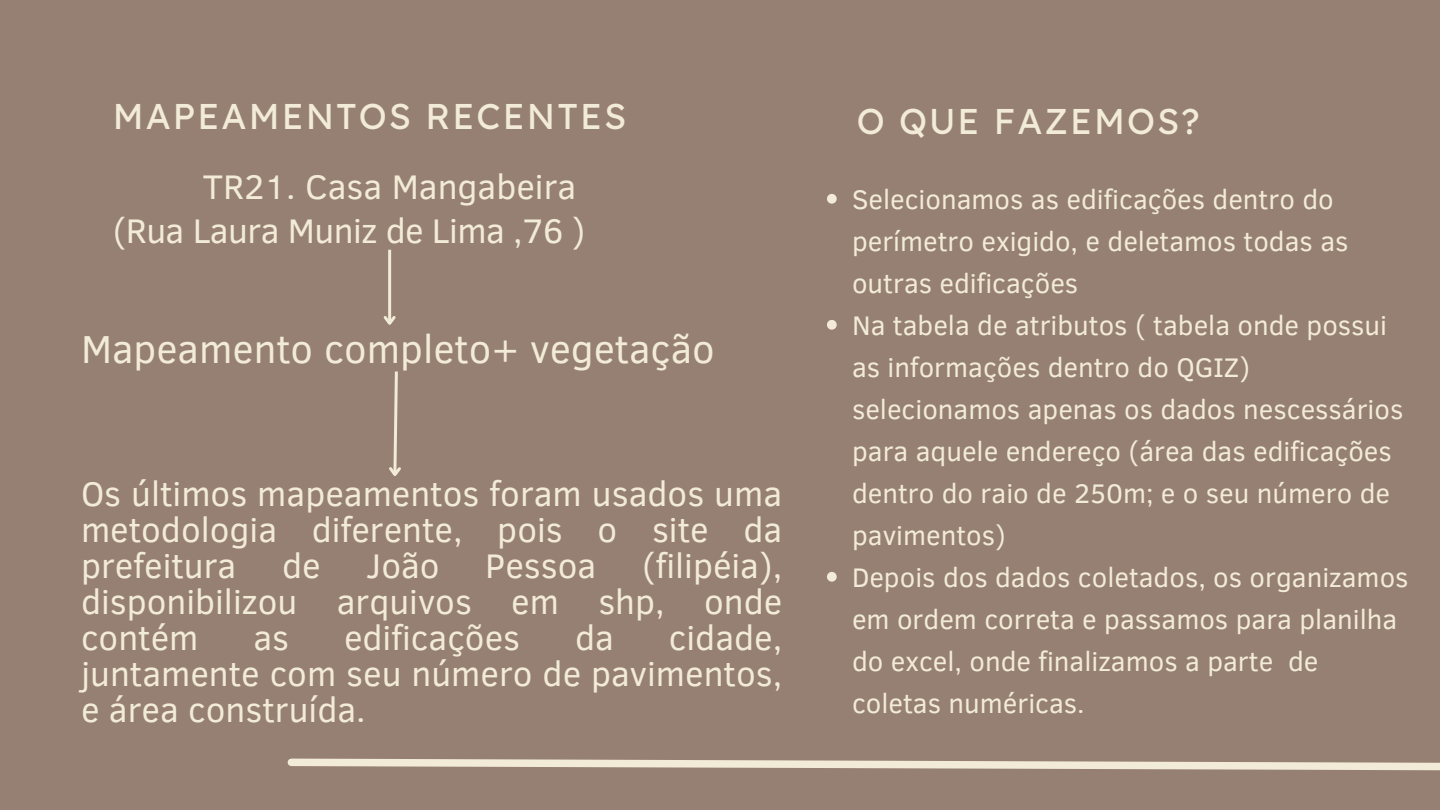
<style>
.page{position:relative;width:1440px;height:810px;background:#968073}
.page>*{position:absolute;margin:0;border:0;box-sizing:border-box;transform-origin:0 0}
.t1{font:40px "Clear Sans";color:#f2ebd7}
.t2{font:35.8px "Lexend Deca";letter-spacing:.06em;color:#f2ebd7}
.t3{font:35px/36px "Clear Sans";color:#f2ebd7;text-align:justify}
.t4{font:27.6px/42px "Clear Sans";color:#f2ebd7}
</style>
<div class="page">
<svg style="left:287px;top:758px;width:1153px;height:13px"></svg>
<hr style="left:388px;top:250px;width:3px;height:73px;background:#f2ebd7">
<svg style="left:383px;top:313px;width:13px;height:12px"></svg>
<svg style="left:389px;top:371px;width:12px;height:105px"></svg>
<svg style="left:827px;top:194px;width:10px;height:10px"></svg>
<svg style="left:827px;top:320px;width:10px;height:10px"></svg>
<svg style="left:827px;top:572px;width:10px;height:10px"></svg>
<p class="t2" style="left:113px;top:94px;width:515px">MAPEAMENTOS RECENTES</p>
<p class="t2" style="left:857px;top:98px;width:345px">O QUE FAZEMOS?</p>
<p class="t3" style="left:113px;top:163px;width:474px;line-height:43.5px;text-align:right">TR21. Casa Mangabeira<br>(Rua Laura Muniz de Lima ,76 )</p>
<p class="t4" style="left:852px;top:177px;width:558px">Selecionamos as edificações dentro do perímetro exigido, e deletamos todas as outras edificações<br>Na tabela de atributos ( tabela onde possui as informações dentro do QGIZ) selecionamos apenas os dados nescessários para aquele endereço (área das edificações dentro do raio de 250m; e o seu número de pavimentos)<br>Depois dos dados coletados, os organizamos em ordem correta e passamos para planilha do excel, onde finalizamos a parte de coletas numéricas.</p>
<h1 class="t1" style="left:81px;top:320px;width:635px">Mapeamento completo+ vegetação</h1>
<p class="t3" style="left:81px;top:474px;width:703px">Os últimos mapeamentos foram usados uma metodologia diferente, pois o site da prefeitura</p>
<p class="t3" style="left:81px;top:546px;width:703px;text-indent:561px">(filipéia), disponibilizou arquivos em shp, onde contém</p>
<p class="t3" style="left:282px;top:546px;width:40px">de</p>
<p class="t3" style="left:366px;top:546px;width:75px">João</p>
<p class="t3" style="left:485px;top:546px;width:113px">Pessoa</p>
<p class="t3" style="left:253px;top:618px;width:37px">as</p>
<p class="t3" style="left:344px;top:618px;width:177px">edificações</p>
<p class="t3" style="left:575px;top:618px;width:40px">da</p>
<p class="t3" style="left:81px;top:618px;width:703px;text-indent:588px">cidade, juntamente com seu número de pavimentos, e área construída.</p>
</div>
